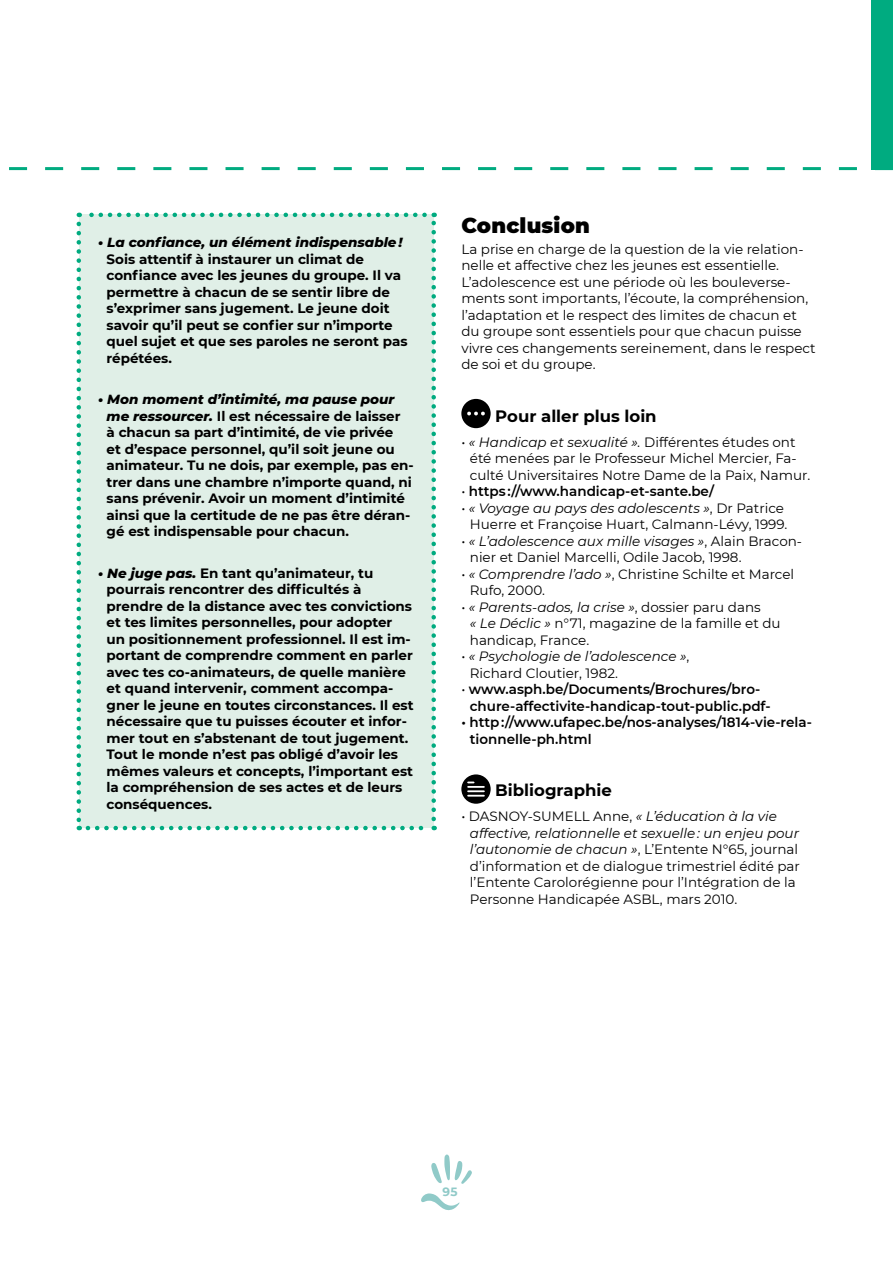
<style>
.page{position:relative;width:893px;height:1263px;background:#fff}
.page>*{position:absolute;margin:0;border:0;box-sizing:border-box;transform-origin:0 0}
.t1{font:900 21px "Montserrat";letter-spacing:.01em;color:#000}
.t2{font:700 16.5px "Montserrat";color:#000}
.t3{font:700 13.5px/16.5px "Montserrat";color:#000}
.t4{font:13.5px/16.5px "Montserrat";color:#000}
.t5{font:600 13.5px/16.5px "Montserrat";color:#000}
.t6{font:italic 13.5px/16.5px "Montserrat";color:#000}
.t7{font:italic 800 13.5px "Montserrat";color:#000}
.t8{font:700 12px "Montserrat";color:#90cac8}
.s1{font-weight:800;font-style:italic}
.s2{font-style:italic}
.s3{font-weight:400}
.s4{font-style:normal}
</style>
<div class="page">
<svg style="left:431px;top:1154px;width:41px;height:30px"></svg>
<svg style="left:421px;top:1193px;width:39px;height:18px"></svg>
<svg style="left:9px;top:167px;width:863px;height:3px"></svg>
<div style="left:872px;top:0;width:21px;height:170px;background:#00ab80"></div>
<div style="left:79px;top:215px;width:355px;height:613px;background:#e0efe7"></div>
<svg style="left:77px;top:224px;width:4px;height:606px"></svg>
<svg style="left:88px;top:826px;width:347px;height:4px"></svg>
<svg style="left:431px;top:213px;width:5px;height:606px"></svg>
<svg style="left:79px;top:213px;width:346px;height:4px"></svg>
<div style="left:461px;top:399px;width:30px;height:29px;background:#000;border-radius:50%"></div>
<svg style="left:467px;top:412px;width:18px;height:3px"></svg>
<svg style="left:461px;top:774px;width:30px;height:30px"></svg>
<svg style="left:468px;top:781px;width:16px;height:16px"></svg>
<p class="t7" style="left:98px;top:232px;width:306px">• La confiance, un élément indispensable !</p>
<p class="t3" style="left:107px;top:250px;width:302px">Sois attentif à instaurer un climat de confiance avec les jeunes du groupe. Il va permettre à chacun de se sentir libre de s’exprimer sans jugement. Le jeune doit savoir qu’il peut se confier sur n’importe quel sujet et que ses paroles ne seront pas répétées.</p>
<p class="t3" style="left:107px;top:390px;width:309px;text-indent:-9px"><span class="s1">• Mon moment d’intimité, ma pause pour me ressourcer.</span> Il est nécessaire de laisser<br>à chacun sa part d’intimité, de vie privée<br>et d’espace personnel, qu’il soit jeune ou animateur. Tu ne dois, par exemple, pas en&shy;trer dans une chambre n’importe quand, ni sans prévenir. Avoir un moment d’intimité ainsi que la certitude de ne pas être déran&shy;gé est indispensable pour chacun.</p>
<p class="t3" style="left:107px;top:564px;width:309px;text-indent:-9px"><span class="s1">• Ne juge pas.</span> En tant qu’animateur, tu pourrais rencontrer des difficultés à prendre de la distance avec tes convictions et tes limites personnelles, pour adopter un positionnement professionnel. Il est im&shy;portant de comprendre comment en parler avec tes co-animateurs, de quelle manière et quand intervenir, comment accompa&shy;gner le jeune en toutes circonstances. Il est nécessaire que tu puisses écouter et infor&shy;mer tout en s’abstenant de tout jugement.<br>Tout le monde n’est pas obligé d’avoir les mêmes valeurs et concepts, l’important est la compréhension de ses actes et de leurs conséquences.</p>
<h1 class="t1" style="left:461px;top:210px;width:130px">Conclusion</h1>
<p class="t4" style="left:461px;top:240px;width:356px">La prise en charge de la question de la vie relation&shy;nelle et affective chez les jeunes est essentielle.<br>L’adolescence est une période où les bouleverse&shy;ments sont importants, l’écoute, la compréhension, l’adaptation et le respect des limites de chacun et du groupe sont essentiels pour que chacun puisse vivre ces changements sereinement, dans le respect de soi et du groupe.</p>
<p class="t2" style="left:495px;top:404px;width:163px">Pour aller plus loin</p>
<p class="t4" style="left:470px;top:433px;width:342px;text-indent:-9px">• <span class="s2">« Handicap et sexualité ».</span> Différentes études ont été menées par le Professeur Michel Mercier, Fa&shy;culté Universitaires Notre Dame de la Paix, Namur.</p>
<p class="t5" style="left:461px;top:483px;width:254px"><span class="s3">•</span> https ://www.handicap-et-sante.be/</p>
<p class="t4" style="left:461px;top:499px;width:328px;text-align:right">• <span class="s2">« Voyage au pays des adolescents »</span>, Dr Patrice<br>Huerre et Françoise Huart, Calmann-Lévy, 1999.</p>
<p class="t4" style="left:470px;top:532px;width:334px;text-indent:-9px">• <span class="s2">« L’adolescence aux mille visages »</span>, Alain Bracon&shy;nier et Daniel Marcelli, Odile Jacob, 1998.</p>
<p class="t4" style="left:470px;top:565px;width:326px;text-indent:-9px">• <span class="s2">« Comprendre l’ado »</span>, Christine Schilte et Marcel<br>Rufo, 2000.</p>
<p class="t4" style="left:470px;top:598px;width:312px;text-indent:-9px">• <span class="s2">« Parents-ados, la crise »</span>, dossier paru dans<br><span class="s2">« Le Déclic »</span> n°71, magazine de la famille et du handicap, France.</p>
<p class="t6" style="left:470px;top:648px;width:221px;text-indent:-9px"><span class="s4">•</span> « Psychologie de l’adolescence »<span class="s4">,<br>Richard Cloutier, 1982.</span></p>
<p class="t5" style="left:470px;top:680px;width:302px;text-indent:-9px"><span class="s3">•</span> www.asph.be/Documents/Brochures/bro&shy;chure-affectivite-handicap-tout-public.pdf-</p>
<p class="t5" style="left:470px;top:713px;width:343px;text-indent:-9px">• http ://www.ufapec.be/nos-analyses/1814-vie-rela&shy;tionnelle-ph.html</p>
<p class="t2" style="left:495px;top:778px;width:118px">Bibliographie</p>
<p class="t4" style="left:470px;top:808px;width:332px;text-indent:-9px">• DASNOY-SUMELL Anne, <span class="s2">« L’éducation à la vie affective, relationnelle et sexuelle : un enjeu pour l’autonomie de chacun »</span>, L’Entente N°65, journal d’information et de dialogue trimestriel édité par l’Entente Carolorégienne pour l’Intégration de la Personne Handicapée ASBL, mars 2010.</p>
<p class="t8" style="left:442px;top:1183px;width:17px">95</p>
</div>
